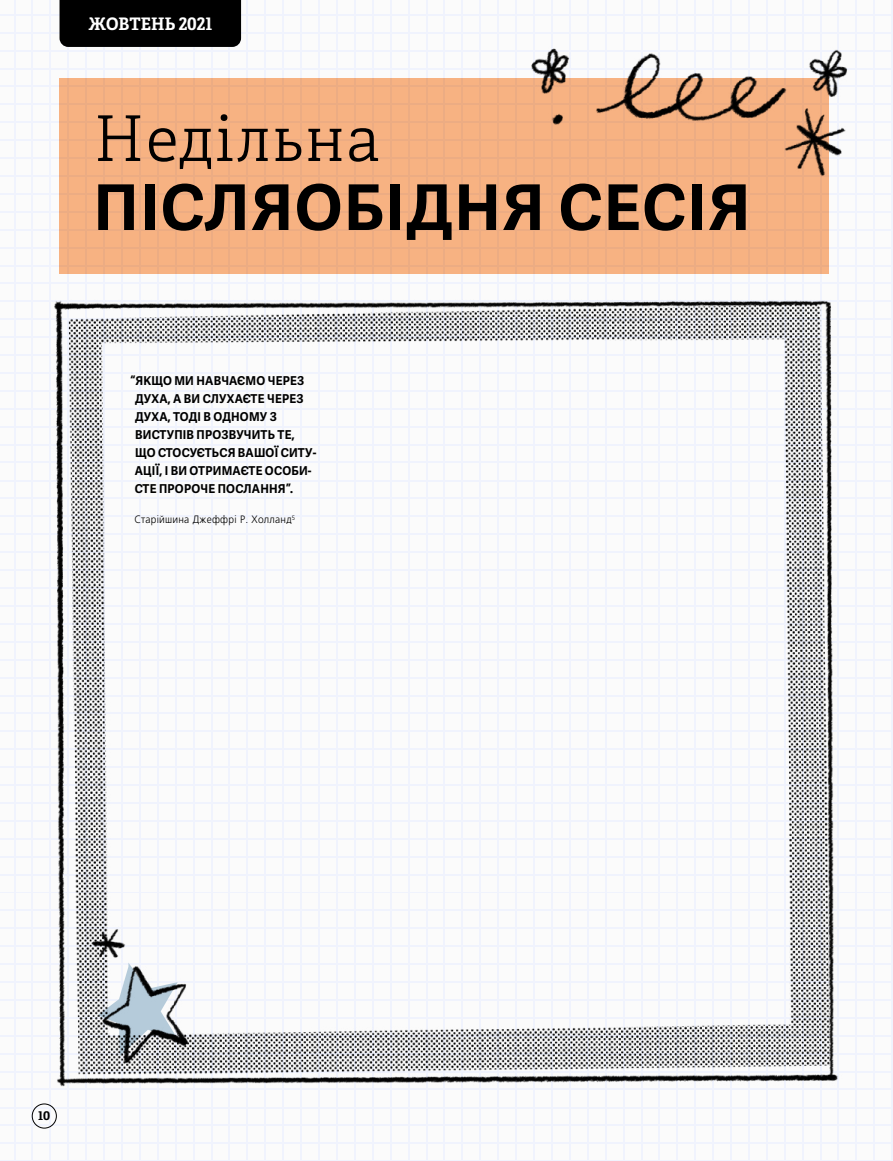
<style>
.page{position:relative;width:893px;height:1161px;background:#fff}
.page>*{position:absolute;margin:0;border:0;box-sizing:border-box;transform-origin:0 0}
.Art__Subhead_LANG{font:700 63px/69px "Helamlds Lat";letter-spacing:.025em;color:#000}
.Art__Subhead_Title_N{font:700 17.25px "Helam Slablds Lat";color:#fff;scale:.95 1}
.Sidebar_First_Para_L{font:700 12.3px/18px "Helamlds Lat";letter-spacing:.02em;color:#000;scale:.95 1}
.t1{font:700 12px "Helam Slablds Lat";color:#000}
.Side_QT_Citation{font:300 10.65px "Frutigerlds Lat";letter-spacing:.025em;color:#000;scale:.95 1}
.s1{font-family:"Helam Slablds Lat";font-weight:300}
</style>
<div class="page">
<div style="left:0;top:0;width:892px;height:892px;background:#fbfbfb"></div>
<hr style="left:0;top:874px;width:892px;height:1px;background:#c6d3fa">
<hr style="left:0;top:856px;width:892px;height:1px;background:#c6d3fa">
<hr style="left:0;top:838px;width:892px;height:2px;background:#c6d3fa">
<hr style="left:0;top:820px;width:892px;height:2px;background:#c6d3fa">
<hr style="left:0;top:802px;width:892px;height:2px;background:#c6d3fa">
<hr style="left:0;top:784px;width:892px;height:2px;background:#c6d3fa">
<hr style="left:0;top:766px;width:892px;height:2px;background:#c6d3fa">
<hr style="left:0;top:748px;width:892px;height:2px;background:#c6d3fa">
<hr style="left:0;top:730px;width:892px;height:2px;background:#c6d3fa">
<hr style="left:0;top:712px;width:892px;height:2px;background:#c6d3fa">
<hr style="left:0;top:695px;width:892px;height:1px;background:#c6d3fa">
<hr style="left:0;top:676px;width:892px;height:2px;background:#c6d3fa">
<hr style="left:0;top:659px;width:892px;height:1px;background:#c6d3fa">
<hr style="left:0;top:641px;width:892px;height:2px;background:#c6d3fa">
<hr style="left:0;top:623px;width:892px;height:2px;background:#c6d3fa">
<hr style="left:0;top:605px;width:892px;height:2px;background:#c6d3fa">
<hr style="left:0;top:587px;width:892px;height:2px;background:#c6d3fa">
<hr style="left:0;top:569px;width:892px;height:2px;background:#c6d3fa">
<hr style="left:0;top:551px;width:892px;height:2px;background:#c6d3fa">
<hr style="left:0;top:533px;width:892px;height:2px;background:#c6d3fa">
<hr style="left:0;top:515px;width:892px;height:2px;background:#c6d3fa">
<hr style="left:0;top:497px;width:892px;height:2px;background:#c6d3fa">
<hr style="left:0;top:480px;width:892px;height:1px;background:#c6d3fa">
<hr style="left:0;top:461px;width:892px;height:2px;background:#c6d3fa">
<hr style="left:0;top:444px;width:892px;height:1px;background:#c6d3fa">
<hr style="left:0;top:426px;width:892px;height:2px;background:#c6d3fa">
<hr style="left:0;top:408px;width:892px;height:2px;background:#c6d3fa">
<hr style="left:0;top:390px;width:892px;height:2px;background:#c6d3fa">
<hr style="left:0;top:372px;width:892px;height:2px;background:#c6d3fa">
<hr style="left:0;top:354px;width:892px;height:2px;background:#c6d3fa">
<hr style="left:0;top:336px;width:892px;height:2px;background:#c6d3fa">
<hr style="left:0;top:318px;width:892px;height:2px;background:#c6d3fa">
<hr style="left:0;top:300px;width:892px;height:2px;background:#c6d3fa">
<hr style="left:0;top:282px;width:892px;height:2px;background:#c6d3fa">
<hr style="left:0;top:265px;width:892px;height:1px;background:#c6d3fa">
<hr style="left:0;top:247px;width:892px;height:2px;background:#c6d3fa">
<hr style="left:0;top:229px;width:892px;height:1px;background:#c6d3fa">
<hr style="left:0;top:211px;width:892px;height:2px;background:#c6d3fa">
<hr style="left:0;top:193px;width:892px;height:2px;background:#c6d3fa">
<hr style="left:0;top:175px;width:892px;height:2px;background:#c6d3fa">
<hr style="left:0;top:157px;width:892px;height:2px;background:#c6d3fa">
<hr style="left:0;top:139px;width:892px;height:2px;background:#c6d3fa">
<hr style="left:0;top:121px;width:892px;height:2px;background:#c6d3fa">
<hr style="left:0;top:103px;width:892px;height:2px;background:#c6d3fa">
<hr style="left:0;top:86px;width:892px;height:1px;background:#c6d3fa">
<hr style="left:0;top:68px;width:892px;height:1px;background:#c6d3fa">
<hr style="left:0;top:50px;width:892px;height:1px;background:#c6d3fa">
<hr style="left:0;top:32px;width:892px;height:2px;background:#c6d3fa">
<hr style="left:0;top:14px;width:892px;height:2px;background:#c6d3fa">
<hr style="left:0;top:891px;width:892px;height:1px;background:#c6d3fa">
<hr style="left:873px;top:0;width:2px;height:892px;background:#c6d3fa">
<hr style="left:855px;top:0;width:2px;height:892px;background:#c6d3fa">
<hr style="left:838px;top:0;width:1px;height:892px;background:#c6d3fa">
<hr style="left:820px;top:0;width:1px;height:892px;background:#c6d3fa">
<hr style="left:802px;top:0;width:1px;height:892px;background:#c6d3fa">
<hr style="left:784px;top:0;width:2px;height:892px;background:#c6d3fa">
<hr style="left:766px;top:0;width:2px;height:892px;background:#c6d3fa">
<hr style="left:748px;top:0;width:2px;height:892px;background:#c6d3fa">
<hr style="left:730px;top:0;width:2px;height:892px;background:#c6d3fa">
<hr style="left:712px;top:0;width:2px;height:892px;background:#c6d3fa">
<hr style="left:694px;top:0;width:2px;height:892px;background:#c6d3fa">
<hr style="left:676px;top:0;width:2px;height:892px;background:#c6d3fa">
<hr style="left:658px;top:0;width:2px;height:892px;background:#c6d3fa">
<hr style="left:641px;top:0;width:1px;height:892px;background:#c6d3fa">
<hr style="left:623px;top:0;width:1px;height:892px;background:#c6d3fa">
<hr style="left:605px;top:0;width:2px;height:892px;background:#c6d3fa">
<hr style="left:587px;top:0;width:2px;height:892px;background:#c6d3fa">
<hr style="left:569px;top:0;width:2px;height:892px;background:#c6d3fa">
<hr style="left:551px;top:0;width:2px;height:892px;background:#c6d3fa">
<hr style="left:533px;top:0;width:2px;height:892px;background:#c6d3fa">
<hr style="left:515px;top:0;width:2px;height:892px;background:#c6d3fa">
<hr style="left:497px;top:0;width:2px;height:892px;background:#c6d3fa">
<hr style="left:479px;top:0;width:2px;height:892px;background:#c6d3fa">
<hr style="left:461px;top:0;width:2px;height:892px;background:#c6d3fa">
<hr style="left:443px;top:0;width:2px;height:892px;background:#c6d3fa">
<hr style="left:426px;top:0;width:1px;height:892px;background:#c6d3fa">
<hr style="left:408px;top:0;width:2px;height:892px;background:#c6d3fa">
<hr style="left:390px;top:0;width:2px;height:892px;background:#c6d3fa">
<hr style="left:372px;top:0;width:2px;height:892px;background:#c6d3fa">
<hr style="left:354px;top:0;width:2px;height:892px;background:#c6d3fa">
<hr style="left:336px;top:0;width:2px;height:892px;background:#c6d3fa">
<hr style="left:318px;top:0;width:2px;height:892px;background:#c6d3fa">
<hr style="left:300px;top:0;width:2px;height:892px;background:#c6d3fa">
<hr style="left:282px;top:0;width:2px;height:892px;background:#c6d3fa">
<hr style="left:264px;top:0;width:2px;height:892px;background:#c6d3fa">
<hr style="left:247px;top:0;width:1px;height:892px;background:#c6d3fa">
<hr style="left:228px;top:0;width:2px;height:892px;background:#c6d3fa">
<hr style="left:211px;top:0;width:1px;height:892px;background:#c6d3fa">
<hr style="left:193px;top:0;width:2px;height:892px;background:#c6d3fa">
<hr style="left:175px;top:0;width:2px;height:892px;background:#c6d3fa">
<hr style="left:157px;top:0;width:2px;height:892px;background:#c6d3fa">
<hr style="left:139px;top:0;width:2px;height:892px;background:#c6d3fa">
<hr style="left:121px;top:0;width:2px;height:892px;background:#c6d3fa">
<hr style="left:103px;top:0;width:2px;height:892px;background:#c6d3fa">
<hr style="left:85px;top:0;width:2px;height:892px;background:#c6d3fa">
<hr style="left:67px;top:0;width:2px;height:892px;background:#c6d3fa">
<hr style="left:49px;top:0;width:2px;height:892px;background:#c6d3fa">
<hr style="left:32px;top:0;width:1px;height:892px;background:#c6d3fa">
<hr style="left:14px;top:0;width:2px;height:892px;background:#c6d3fa">
<hr style="left:891px;top:0;width:1px;height:892px;background:#c6d3fa">
<div style="left:0;top:892px;width:892px;height:269px;background:#fbfbfb"></div>
<hr style="left:0;top:1160px;width:892px;height:1px;background:#c6d3fa">
<hr style="left:0;top:1142px;width:892px;height:2px;background:#c6d3fa">
<hr style="left:0;top:1124px;width:892px;height:2px;background:#c6d3fa">
<hr style="left:0;top:1106px;width:892px;height:2px;background:#c6d3fa">
<hr style="left:0;top:1088px;width:892px;height:2px;background:#c6d3fa">
<hr style="left:0;top:1071px;width:892px;height:1px;background:#c6d3fa">
<hr style="left:0;top:1053px;width:892px;height:1px;background:#c6d3fa">
<hr style="left:0;top:1035px;width:892px;height:2px;background:#c6d3fa">
<hr style="left:0;top:1017px;width:892px;height:2px;background:#c6d3fa">
<hr style="left:0;top:999px;width:892px;height:2px;background:#c6d3fa">
<hr style="left:0;top:981px;width:892px;height:2px;background:#c6d3fa">
<hr style="left:0;top:963px;width:892px;height:2px;background:#c6d3fa">
<hr style="left:0;top:945px;width:892px;height:2px;background:#c6d3fa">
<hr style="left:0;top:927px;width:892px;height:2px;background:#c6d3fa">
<hr style="left:0;top:909px;width:892px;height:2px;background:#c6d3fa">
<hr style="left:0;top:892px;width:892px;height:1px;background:#c6d3fa">
<hr style="left:14px;top:892px;width:2px;height:269px;background:#c6d3fa">
<hr style="left:892px;top:0;width:1px;height:892px;background:#c6d3fa">
<hr style="left:892px;top:892px;width:1px;height:269px;background:#c6d3fa">
<div style="left:60px;top:78px;width:769px;height:195px;background:#fbb584"></div>
<img style="left:44px;top:0;width:849px;height:221px">
<img style="left:28px;top:283px;width:864px;height:878px">
<div style="left:60px;top:0;width:181px;height:47px;background:#000"></div>
<div style="left:32px;top:1103px;width:25px;height:25px;border:1px solid #000;border-radius:50%"></div>
<p class="Art__Subhead_Title_N" style="left:88px;top:10px;width:132px">ЖОВТЕНЬ 2021</p>
<p class="Art__Subhead_LANG" style="left:94px;top:103px;width:658px"><span class="s1">Недільна<br></span>ПІСЛЯОБІДНЯ СЕСІЯ</p>
<p class="Sidebar_First_Para_L" style="left:135px;top:372px;width:193px;text-indent:-4px">“ЯКЩО МИ НАВЧАЄМО ЧЕРЕЗ<br>ДУХА, А ВИ СЛУХАЄТЕ ЧЕРЕЗ<br>ДУХА, ТОДІ В ОДНОМУ З<br>ВИСТУПІВ ПРОЗВУЧИТЬ ТЕ,<br>ЩО СТОСУЄТЬСЯ ВАШОЇ СИТУ-<br>АЦІЇ, І ВИ ОТРИМАЄТЕ ОСОБИ-<br>СТЕ ПРОРОЧЕ ПОСЛАННЯ”.</p>
<p class="Side_QT_Citation" style="left:135px;top:512px;width:171px">Старійшина Джеффрі Р. Холланд<sup>5</sup></p>
<p class="t1" style="left:38px;top:1105px;width:14px">10</p>
</div>
